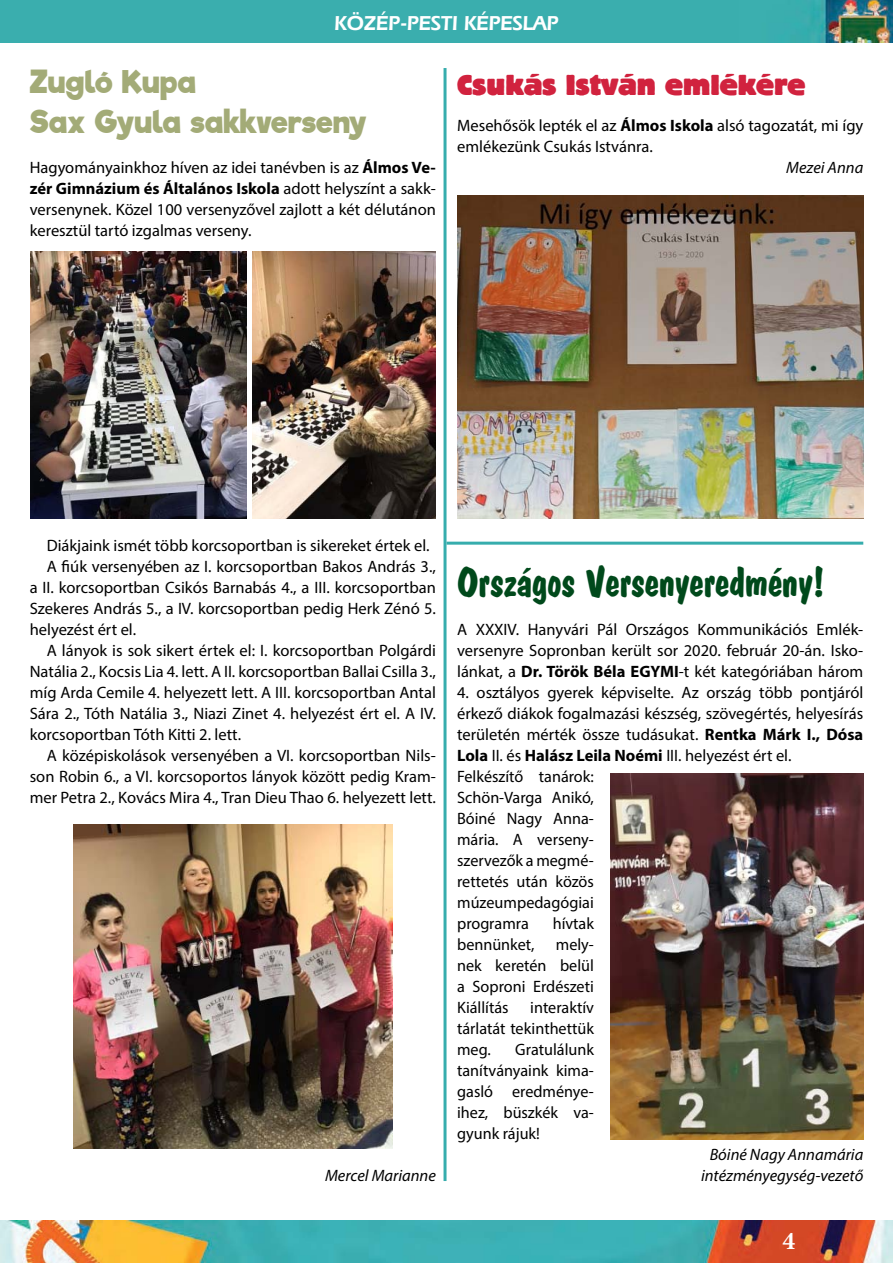
<style>
.page{position:relative;width:893px;height:1263px;background:#fff}
.page>*{position:absolute;margin:0;border:0;box-sizing:border-box;transform-origin:0 0}
.t1{font:42px "Joan";color:#00491b}
.t2{font:700 30px/40.5px "Riffic Free";letter-spacing:.01em;color:#a3ab77}
.t3{font:30px "Block T Hea H Heavy";color:#d1223e}
.t4{font:700 25.5px "Minion Pro";color:#fff}
.t5{font:600 21px "Eras IT Cby BT";color:#fff}
.t6{font:16.5px/21px "Myriad Pro";color:#000;text-align:justify}
.t7{font:italic 16.5px/21px "Myriad Pro";color:#000;text-align:center}
.s1{font-weight:700}
</style>
<div class="page">
<img style="left:0;top:0;width:893px;height:42px">
<img style="left:0;top:1220px;width:893px;height:43px">
<img style="left:30px;top:252px;width:216px;height:267px">
<img style="left:73px;top:824px;width:319px;height:324px">
<img style="left:457px;top:195px;width:406px;height:324px">
<img style="left:253px;top:252px;width:183px;height:267px">
<img style="left:611px;top:773px;width:252px;height:366px">
<hr style="left:443px;top:68px;width:3px;height:1113px;background:#36adad">
<hr style="left:446px;top:542px;width:417px;height:3px;background:#36adad">
<p class="t5" style="left:334px;top:16px;width:226px">KÖZÉP-PESTI KÉPESLAP</p>
<h2 class="t2" style="left:30px;top:62px;width:339px">Zugló Kupa<br>Sax Gyula sakkverseny</h2>
<p class="t6" style="left:30px;top:159px;width:408px">Hagyományainkhoz híven az idei tanévben is az <span class="s1">Álmos Ve&shy;zér Gimnázium és Általános Iskola</span> adott helyszínt a sakk&shy;versenynek. Közel 100 versenyzővel zajlott a két délutánon keresztül tartó izgalmas verseny.</p>
<h2 class="t3" style="left:457px;top:68px;width:350px">Csukás István emlékére</h2>
<p class="t6" style="left:457px;top:117px;width:408px">Mesehősök lepték el az <span class="s1">Álmos Iskola</span> alsó tagozatát, mi így emlékezünk Csukás Istvánra.</p>
<p class="t7" style="left:786px;top:159px;width:79px">Mezei Anna</p>
<p class="t6" style="left:47px;top:537px;width:384px">Diákjaink ismét több korcsoportban is sikereket értek el.</p>
<p class="t6" style="left:47px;top:558px;width:391px">A fiúk versenyében az I. korcsoportban Bakos András 3.,</p>
<p class="t6" style="left:30px;top:579px;width:408px">a II. korcsoportban Csikós Barnabás 4., a III. korcsoportban</p>
<p class="t6" style="left:30px;top:600px;width:408px">Szekeres András 5., a IV. korcsoportban pedig Herk Zénó 5.</p>
<p class="t6" style="left:30px;top:621px;width:108px">helyezést ért el.</p>
<p class="t6" style="left:47px;top:642px;width:391px">A lányok is sok sikert értek el: I. korcsoportban Polgárdi</p>
<p class="t6" style="left:30px;top:663px;width:408px">Natália 2., Kocsis Lia 4. lett. A II. korcsoportban Ballai Csilla 3.,</p>
<p class="t6" style="left:30px;top:684px;width:408px">míg Arda Cemile 4. helyezett lett. A III. korcsoportban Antal</p>
<p class="t6" style="left:30px;top:705px;width:408px">Sára 2., Tóth Natália 3., Niazi Zinet 4. helyezést ért el. A IV.</p>
<p class="t6" style="left:30px;top:726px;width:213px">korcsoportban Tóth Kitti 2. lett.</p>
<p class="t6" style="left:47px;top:747px;width:391px">A középiskolások versenyében a VI. korcsoportban Nils-</p>
<p class="t6" style="left:30px;top:768px;width:408px">son Robin 6., a VI. korcsoportos lányok között pedig Kram-</p>
<p class="t6" style="left:30px;top:789px;width:408px">mer Petra 2., Kovács Mira 4., Tran Dieu Thao 6. helyezett lett.</p>
<p class="t7" style="left:325px;top:1167px;width:112px">Mercel Marianne</p>
<h1 class="t1" style="left:457px;top:558px;width:369px">Országos Versenyeredmény!</h1>
<p class="t6" style="left:457px;top:621px;width:408px">A XXXIV. Hanyvári Pál Országos Kommunikációs Emlék&shy;versenyre Sopronban került sor 2020. február 20-án. Isko&shy;lánkat, a <span class="s1">Dr. Török Béla EGYMI</span>-t két kategóriában három</p>
<p class="t6" style="left:457px;top:684px;width:408px;text-align:left">4. osztályos gyerek képviselte. Az ország több pontjáról érkező diákok fogalmazási készség, szövegértés, helyesírás területén mérték össze tudásukat. <span class="s1">Rentka Márk I., Dósa<br>Lola</span> II. és <span class="s1">Halász Leila Noémi</span> III. helyezést ért el.<br>Felkészítő tanárok:<br>Schön-Varga Anikó,<br>Bóiné Nagy Anna-<br>mária. A verseny-<br>szervezők a megmé-<br>rettetés után közös<br>múzeumpedagógiai<br>programra</p>
<p class="t6" style="left:553px;top:915px;width:43px">hívtak</p>
<p class="t6" style="left:457px;top:936px;width:138px;text-indent:99px">mely&shy;nek keretén belül a Soproni Erdészeti Kiállítás</p>
<p class="t6" style="left:457px;top:936px;width:79px">bennünket,</p>
<p class="t6" style="left:457px;top:999px;width:138px;text-indent:73px">interaktív tárlatát tekinthettük meg.</p>
<p class="t6" style="left:457px;top:1041px;width:138px;text-indent:58px">Gratulálunk tanítványaink kima&shy;gasló eredménye&shy;ihez, büszkék va&shy;gyunk rájuk!</p>
<p class="t7" style="left:701px;top:1146px;width:164px">Bóiné Nagy Annamária intézményegység-vezető</p>
<h3 class="t4" style="left:782px;top:1231px;width:14px">4</h3>
</div>
